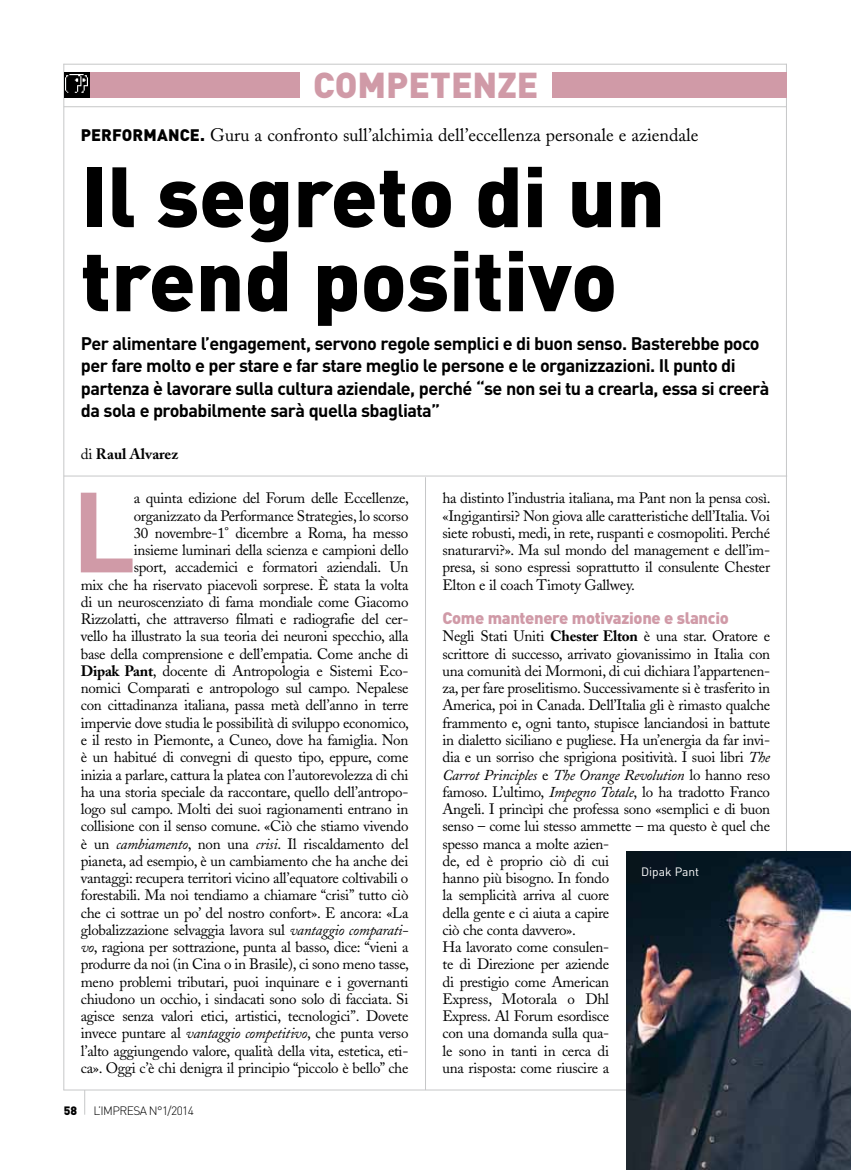
<style>
.page{position:relative;width:851px;height:1170px;background:#fff}
.page>*{position:absolute;margin:0;border:0;box-sizing:border-box;transform-origin:0 0}
.t1{font:700 111.9px "DIN";color:#d09aa7}
.t2{font:900 84px/84px "DIN";color:#000}
.t3{font:900 35.55px "DIN";color:#d09aa7}
.t4{font:700 18px/22.5px "DIN";letter-spacing:-.03em;color:#000}
.t5{font:18px "Adobe Caslon";color:#000}
.t6{font:900 16.5px "DIN";letter-spacing:-.02em;color:#d09aa7}
.t7{font:15px/17.2px "Adobe Caslon";letter-spacing:-.02em;color:#000;text-align:right}
.t8{font:700 15px "Adobe Caslon";color:#000}
.t9{font:300 12px "DIN";letter-spacing:-.05em;color:#000}
.t10{font:12px "DIN";color:#fff}
.t11{font:900 12px "DIN";color:#000}
.s1{font-family:"DIN";font-weight:900;font-size:16.5px}
.s2{font-weight:400}
.s3{font-weight:700}
.s4{font-style:italic}
</style>
<div class="page">
<svg style="left:84px;top:1090px;width:1px;height:24px"></svg>
<hr style="left:63px;top:64px;width:1px;height:1026px;background:#c6c7c8">
<hr style="left:786px;top:64px;width:1px;height:1026px;background:#c6c7c8">
<hr style="left:63px;top:1089px;width:723px;height:1px;background:#c6c7c8">
<hr style="left:64px;top:106px;width:722px;height:1px;background:#c6c7c8">
<hr style="left:63px;top:64px;width:723px;height:1px;background:#c6c7c8">
<hr style="left:425px;top:477px;width:1px;height:612px;background:#c6c7c8">
<div style="left:64px;top:72px;width:722px;height:26px;background:#d09aa7"></div>
<div style="left:300px;top:68px;width:251px;height:32px;background:#fff"></div>
<div style="left:64px;top:72px;width:26px;height:26px;background:#000"></div>
<img style="left:66px;top:74px;width:22px;height:19px">
<hr style="left:64px;top:475px;width:723px;height:1px;background:#c6c7c8">
<img style="left:626px;top:851px;width:224px;height:318px">
<h3 class="t3" style="left:313px;top:61px;width:227px">Competenze</h3>
<p class="t5" style="left:81px;top:124px;width:619px"><span class="s1">PE RFORM ANCE.</span> Guru a confronto sull’alchimia dell’eccellenza personale e aziendale</p>
<h2 class="t2" style="left:81px;top:150px;width:585px">Il segreto di un trend positivo</h2>
<p class="t4" style="left:81px;top:331px;width:690px">Per alimentare l’engagement, servono regole semplici e di buon senso. Basterebbe poco per fare molto e per stare e far stare meglio le persone e le organizzazioni. Il punto di partenza è lavorare sulla cultura aziendale, perché “se non sei tu a crearla, essa si creerà da sola e probabilmente sarà quella sbagliata”</p>
<p class="t8" style="left:81px;top:444px;width:99px"><span class="s2">di</span> Raul Alvarez</p>
<p class="t7" style="left:442px;top:490px;width:329px;text-align:justify">ha distinto l’industria italiana, ma Pant non la pensa così. «Ingigantirsi? Non giova alle caratteristiche dell’Italia. Voi siete robusti, medi, in rete, ruspanti e cosmopoliti. Perché snaturarvi?». Ma sul mondo del management e dell’im&shy;presa, si sono espressi soprattutto il consulente Chester Elton e il coach Timoty Gallwey.</p>
<p class="t6" style="left:442px;top:607px;width:288px">Come mantenere motivazione e slancio</p>
<p class="t7" style="left:442px;top:628px;width:329px;text-align:left">Negli Stati Uniti <span class="s3">Chester Elton</span> è una star. Oratore e scrittore di successo, arrivato giovanissimo in Italia con una comunità dei Mormoni, di cui dichiara l’appartenen&shy;za, per fare proselitismo. Successivamente si è trasferito in America, poi in Canada. Dell’Italia gli è rimasto qualche frammento e, ogni tanto, stupisce lanciandosi in battute in dialetto siciliano e pugliese. Ha un’energia da far invi&shy;dia e un sorriso che sprigiona positività. I suoi libri <span class="s4">The Carrot Principles</span> e <span class="s4">The Orange Revolution</span> lo hanno reso famoso. L’ultimo, <span class="s4">Impegno Totale</span>, lo ha tradotto Franco Angeli. I princìpi che professa sono «semplici e di buon senso – come lui stesso ammette – ma questo è quel che spesso manca a molte azien-<br>de, ed è proprio ciò di cui<br>hanno più bisogno. In fondo<br>la semplicità arriva al cuore<br>della gente e ci aiuta a capire<br>ciò che conta davvero».<br>Ha lavorato come consulen-<br>te di Direzione per aziende<br>di prestigio come American<br>Express, Motorala o Dhl<br>Express. Al Forum esordisce<br>con una domanda sulla qua-<br>le sono in tanti in cerca di<br>una risposta: come riuscire a</p>
<p class="t7" style="left:81px;top:490px;width:330px">a quinta edizione del Forum delle Eccellenze, organizzato da Performance Strategies, lo scorso<br>30 novembre-1° dicembre a Roma, ha messo<br>insieme luminari della scienza e campioni dello<br>sport, accademici e formatori aziendali. Un<br>mix che ha riservato piacevoli sorprese. È stata la volta di un neuroscenziato di fama mondiale come Giacomo Rizzolatti, che attraverso filmati e radiografie del cer&shy;vello ha illustrato la sua teoria dei neuroni specchio, alla base della comprensione e dell’empatia. Come anche di <span class="s3">Dipak Pant</span>, docente di Antropologia e Sistemi Eco&shy;nomici Comparati e antropologo sul campo. Nepalese con cittadinanza italiana, passa metà dell’anno in terre impervie dove studia le possibilità di sviluppo economico, e il resto in Piemonte, a Cuneo, dove ha famiglia. Non è un habitué di convegni di questo tipo, eppure, come inizia a parlare, cattura la platea con l’autorevolezza di chi ha una storia speciale da raccontare, quello dell’antropo&shy;logo sul campo. Molti dei suoi ragionamenti entrano in collisione con il senso comune. «Ciò che stiamo vivendo è un <span class="s4">cambiamento</span>, non una <span class="s4">crisi</span>. Il riscaldamento del pianeta, ad esempio, è un cambiamento che ha anche dei vantaggi: recupera territori vicino all’equatore coltivabili o forestabili. Ma noi tendiamo a chiamare “crisi” tutto ciò che ci sottrae un po’ del nostro confort». E ancora: «La globalizzazione selvaggia lavora sul <span class="s4">vantaggio comparati&shy;vo</span>, ragiona per sottrazione, punta al basso, dice: “vieni a produrre da noi (in Cina o in Brasile), ci sono meno tasse, meno problemi tributari, puoi inquinare e i governanti chiudono un occhio, i sindacati sono solo di facciata. Si agisce senza valori etici, artistici, tecnologici”. Dovete invece puntare al <span class="s4">vantaggio competitivo</span>, che punta verso l’alto aggiungendo valore, qualità della vita, estetica, eti&shy;ca». Oggi c’è chi denigra il principio “piccolo è bello” che</p>
<h1 class="t1" style="left:71px;top:458px;width:66px">L</h1>
<p class="t10" style="left:641px;top:863px;width:60px">Dipak Pant</p>
<p class="t11" style="left:64px;top:1102px;width:15px">58</p>
<p class="t9" style="left:94px;top:1102px;width:102px">L’IMPRESA N°1/2014</p>
</div>
